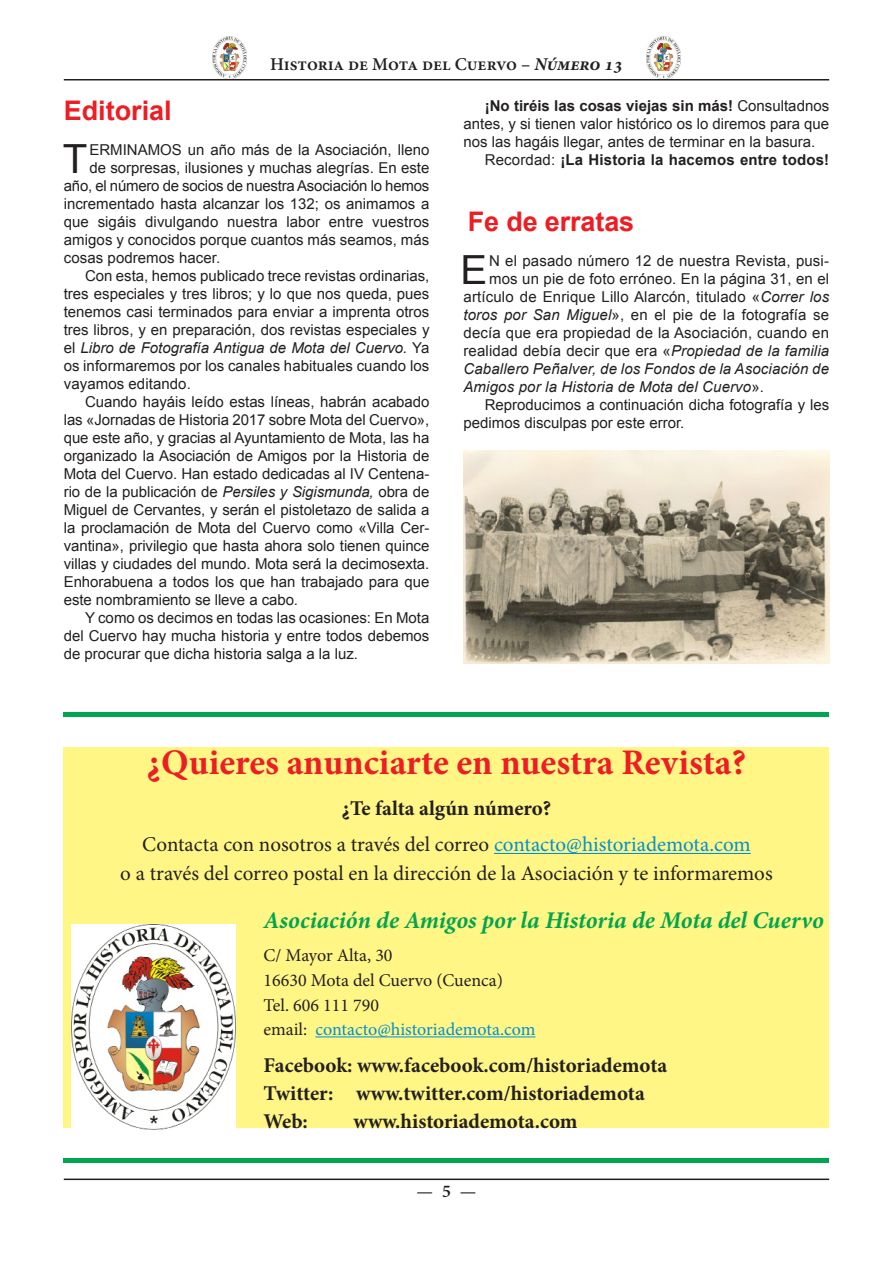
<style>
.page{position:relative;width:893px;height:1263px;background:#fff}
.page>*{position:absolute;margin:0;border:0;box-sizing:border-box;transform-origin:0 0}
.Texto{font:40.2px "Arial";color:#231f20}
.t1{font:700 36px "Minion Pro";color:#ee1d23}
.Texto-2{font:700 27px "Arial";color:#ee1d23}
.t2{font:italic 700 24px "Minion Pro";color:#00a54f}
.t3{font:21px "Minion Pro";color:#231f20}
.t4{font:700 21px "Minion Pro";color:#231f20}
.t5{font:18px "Minion Pro";color:#231f20}
.t6{font:600 18px "Minion Pro";letter-spacing:-.005em;color:#231f20}
.t7{font:18px "Minion Pro";color:#008fd5}
.Texto-3{font:15px/18px "Arial";color:#231f20;text-align:justify}
.Texto-4{font:italic 15px "Arial";letter-spacing:.01em;color:#231f20}
.Texto-5{font:700 15px "Arial";letter-spacing:.01em;color:#231f20}
.s1{font-weight:700;font-style:italic}
.s2{font-style:italic}
.s3{font-weight:700}
.s4{font-weight:400}
.s5{font-style:normal}
.s6{color:#008fd5}
.s7{color:#231f20}
</style>
<div class="page">
<hr style="left:64px;top:79px;width:765px;height:1px;background:#231f20">
<hr style="left:64px;top:1178px;width:765px;height:2px;background:#231f20">
<img style="left:213px;top:36px;width:34px;height:43px">
<img style="left:646px;top:36px;width:34px;height:43px">
<div style="left:64px;top:747px;width:765px;height:381px;background:#fff685"></div>
<hr style="left:494px;top:853px;width:257px;height:1px;background:#008fd5">
<hr style="left:315px;top:1036px;width:220px;height:1px;background:#008fd5">
<img style="left:71px;top:925px;width:164px;height:204px">
<hr style="left:64px;top:713px;width:765px;height:4px;background:#00a54f">
<div style="left:64px;top:1158px;width:765px;height:5px;background:#00a54f"></div>
<img style="left:463px;top:451px;width:366px;height:212px">
<p class="t6" style="left:270px;top:52px;width:354px">Historia de Mota del Cuervo – <span class="s1">Número 13</span></p>
<p class="Texto-2" style="left:64px;top:92px;width:110px">Editorial</p>
<p class="Texto" style="left:63px;top:132px;width:26px">T</p>
<p class="Texto-3" style="left:89px;top:140px;width:342px">ERMINAMOS un año más de la Asociación, lleno</p>
<p class="Texto-3" style="left:89px;top:158px;width:342px">de sorpresas, ilusiones y muchas alegrías. En este</p>
<p class="Texto-3" style="left:64px;top:176px;width:367px">año, el número de socios de nuestra Asociación lo hemos</p>
<p class="Texto-3" style="left:64px;top:194px;width:367px">incrementado hasta alcanzar los 132; os animamos a</p>
<p class="Texto-3" style="left:64px;top:212px;width:367px">que sigáis divulgando nuestra labor entre vuestros</p>
<p class="Texto-3" style="left:64px;top:230px;width:367px">amigos y conocidos porque cuantos más seamos, más</p>
<p class="Texto-3" style="left:64px;top:248px;width:158px">cosas podremos hacer.</p>
<p class="Texto-3" style="left:64px;top:266px;width:367px;text-indent:21px">Con esta, hemos publicado trece revistas ordinarias, tres especiales y tres libros; y lo que nos queda, pues tenemos casi terminados para enviar a imprenta otros tres libros, y en preparación, dos revistas especiales y el <span class="s2">Libro de Fotografía Antigua de Mota del Cuervo.</span> Ya os informaremos por los canales habituales cuando los vayamos editando.</p>
<p class="Texto-3" style="left:64px;top:392px;width:367px;text-indent:21px">Cuando hayáis leído estas líneas, habrán acabado las «Jornadas de Historia 2017 sobre Mota del Cuervo», que este año, y gracias al Ayuntamiento de Mota, las ha organizado la Asociación de Amigos por la Historia de Mota del Cuervo. Han estado dedicadas al IV Centena&shy;rio de la publicación de <span class="s2">Persiles y Sigismunda,</span> obra de Miguel de Cervantes, y serán el pistoletazo de salida a la proclamación de Mota del Cuervo como «Villa Cer&shy;vantina», privilegio que hasta ahora solo tienen quince villas y ciudades del mundo. Mota será la decimosexta.<br>Enhorabuena a todos los que han trabajado para que este nombramiento se lleve a cabo.</p>
<p class="Texto-3" style="left:64px;top:608px;width:367px;text-indent:21px">Y como os decimos en todas las ocasiones: En Mota del Cuervo hay mucha historia y entre todos debemos de procurar que dicha historia salga a la luz.</p>
<p class="Texto-3" style="left:463px;top:97px;width:367px;text-indent:21px"><span class="s3">¡No tiréis las cosas viejas sin más!</span> Consultadnos antes, y si tienen valor histórico os lo diremos para que nos las hagáis llegar, antes de terminar en la basura.</p>
<p class="Texto-5" style="left:485px;top:150px;width:346px"><span class="s4">Recordad:</span> ¡La Historia la hacemos entre todos!</p>
<p class="Texto-2" style="left:468px;top:204px;width:168px">Fe de erratas</p>
<p class="Texto" style="left:460px;top:244px;width:28px">E</p>
<p class="Texto-3" style="left:489px;top:252px;width:342px">N el pasado número 12 de nuestra Revista, pusi-</p>
<p class="Texto-3" style="left:489px;top:270px;width:342px">mos un pie de foto erróneo. En la página 31, en el</p>
<p class="Texto-3" style="left:463px;top:288px;width:367px">artículo de Enrique Lillo Alarcón, titulado «<span class="s2">Correr los</span></p>
<p class="Texto-3" style="left:463px;top:306px;width:367px"><span class="s2">toros por San Miguel</span>», en el pie de la fotografía se</p>
<p class="Texto-3" style="left:463px;top:324px;width:367px">decía que era propiedad de la Asociación, cuando en</p>
<p class="Texto-3" style="left:463px;top:342px;width:367px">realidad debía decir que era «<span class="s2">Propiedad de la familia</span></p>
<p class="Texto-4" style="left:463px;top:359px;width:367px">Caballero Peñalver, de los Fondos de la Asociación de</p>
<p class="Texto-4" style="left:463px;top:377px;width:302px">Amigos por la Historia de Mota del Cuervo<span class="s5">».</span></p>
<p class="Texto-3" style="left:463px;top:396px;width:367px;text-indent:21px">Reproducimos a continuación dicha fotografía y les pedimos disculpas por este error.</p>
<p class="t1" style="left:147px;top:737px;width:601px">¿Quieres anunciarte en nuestra Revista?</p>
<p class="t4" style="left:342px;top:793px;width:211px">¿Te falta algún número?</p>
<p class="t3" style="left:142px;top:830px;width:610px">Contacta con nosotros a través del correo <span class="s6">contacto@historiademota.com</span></p>
<p class="t3" style="left:120px;top:859px;width:654px">o a través del correo postal en la dirección de la Asociación y te informaremos</p>
<p class="t2" style="left:264px;top:903px;width:562px">Asociación de Amigos por la Historia de Mota del Cuervo</p>
<p class="t5" style="left:264px;top:943px;width:130px">C/ Mayor Alta, 30</p>
<p class="t5" style="left:264px;top:968px;width:241px">16630 Mota del Cuervo (Cuenca)</p>
<p class="t5" style="left:264px;top:993px;width:117px">Tel. 606 111 790</p>
<p class="t7" style="left:264px;top:1017px;width:273px"><span class="s7">email:</span> contacto@historiademota.com</p>
<p class="t4" style="left:264px;top:1050px;width:405px">Facebook: www.facebook.com/historiademota</p>
<p class="t4" style="left:264px;top:1078px;width:383px">Twitter: www.twitter.com/historiademota</p>
<p class="t4" style="left:264px;top:1107px;width:46px">Web:</p>
<p class="t4" style="left:353px;top:1107px;width:226px">www.historiademota.com</p>
<p class="t6" style="left:416px;top:1179px;width:62px">—5—</p>
</div>
